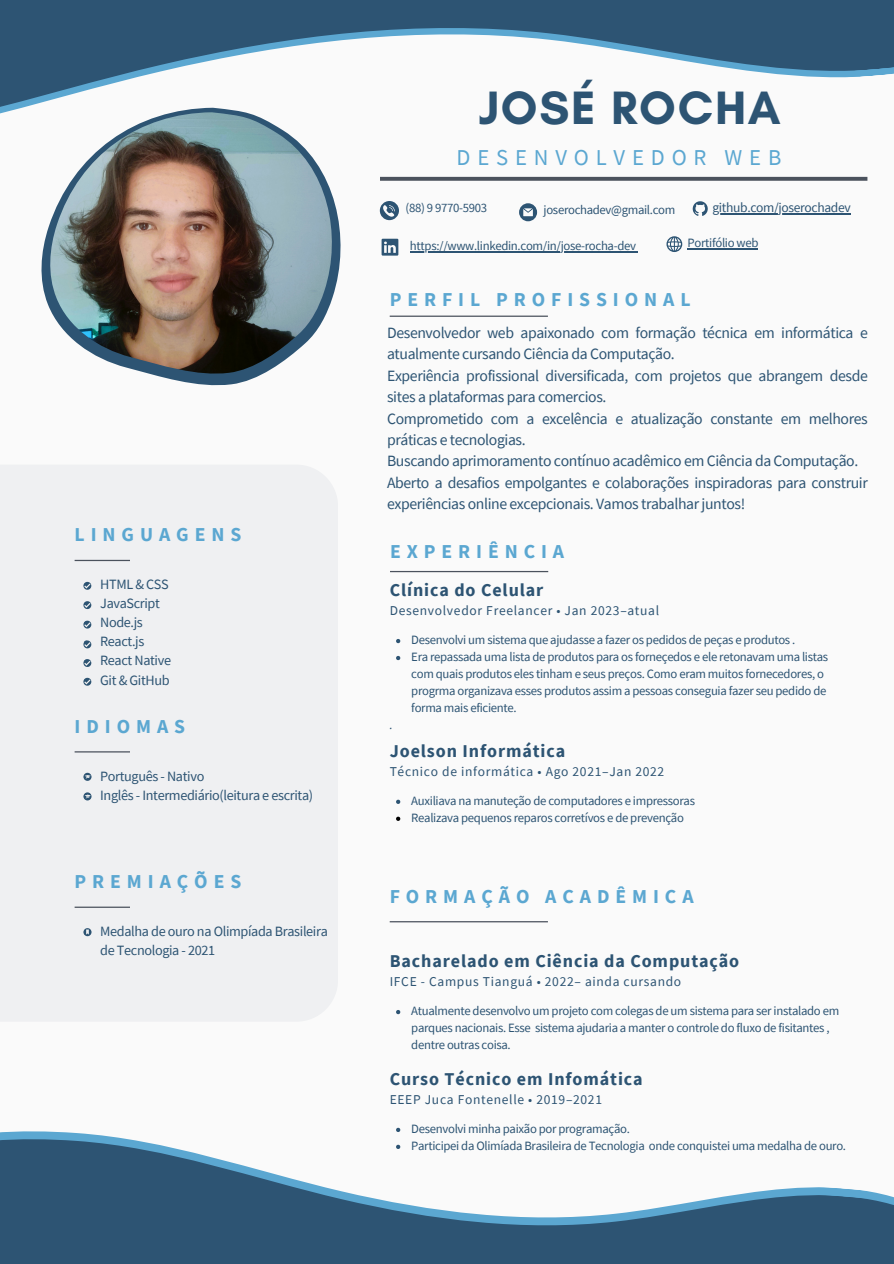
<style>
.page{position:relative;width:894px;height:1264px;background:#fff}
.page>*{position:absolute;margin:0;border:0;box-sizing:border-box;transform-origin:0 0}
.t1{font:700 47.7px "Glacial Indifference";letter-spacing:.035em;color:#2d5473}
.t2{font:22.65px "Source Sans Pro";letter-spacing:.3em;color:#5ba7d1}
.t3{font:700 19.65px "Source Sans Pro";letter-spacing:.3em;color:#5ba7d1}
.t4{font:700 18px "Source Sans Pro";letter-spacing:.05em;color:#2d5473}
.t5{font:15.75px/21.5px "Source Sans Pro";letter-spacing:-.025em;color:#2d5473}
.t6{font:14.25px/19.2px "Source Sans Pro";letter-spacing:-.025em;color:#2d5473}
.t7{font:13.5px "Source Sans Pro";letter-spacing:.05em;color:#2d5473}
.t8{font:13.5px "Source Sans Pro";letter-spacing:-.025em;color:#2d5473}
.t9{font:12.75px/17px "Source Sans Pro";letter-spacing:-.025em;color:#2d5473}
.t10{font:italic 12.75px "Source Sans Pro";color:#2d5473}
</style>
<div class="page">
<div style="left:0;top:0;width:893px;height:1263px;background:#fafafa"></div>
<svg style="left:0;top:0;width:893px;height:181px"></svg>
<svg style="left:0;top:1129px;width:893px;height:134px;fill:#2d5473"></svg>
<svg style="left:38px;top:108px;width:307px;height:278px"></svg>
<img style="left:50px;top:112px;width:282px;height:265px">
<svg style="left:380px;top:177px;width:487px;height:4px;background:#555b66"></svg>
<svg style="left:389px;top:315px;width:158px;height:2px"></svg>
<div style="left:0;top:464px;width:338px;height:557px;background:#eff0f2"></div>
<svg style="left:75px;top:560px;width:55px;height:1px"></svg>
<svg style="left:75px;top:751px;width:55px;height:1px"></svg>
<svg style="left:75px;top:906px;width:55px;height:1px"></svg>
<svg style="left:390px;top:571px;width:158px;height:1px"></svg>
<svg style="left:389px;top:921px;width:158px;height:1px"></svg>
<svg style="left:380px;top:201px;width:19px;height:19px"></svg>
<svg style="left:519px;top:203px;width:18px;height:18px"></svg>
<svg style="left:83px;top:582px;width:8px;height:7px"></svg>
<svg style="left:83px;top:601px;width:8px;height:8px"></svg>
<svg style="left:83px;top:620px;width:8px;height:8px"></svg>
<svg style="left:83px;top:640px;width:8px;height:8px"></svg>
<svg style="left:83px;top:659px;width:8px;height:8px"></svg>
<svg style="left:83px;top:772px;width:8px;height:8px"></svg>
<svg style="left:84px;top:775px;width:7px;height:4px"></svg>
<svg style="left:83px;top:792px;width:8px;height:8px"></svg>
<svg style="left:84px;top:794px;width:7px;height:4px"></svg>
<svg style="left:83px;top:928px;width:8px;height:8px"></svg>
<svg style="left:84px;top:929px;width:5px;height:5px"></svg>
<svg style="left:692px;top:201px;width:15px;height:15px"></svg>
<svg style="left:83px;top:677px;width:8px;height:8px"></svg>
<svg style="left:381px;top:239px;width:17px;height:16px"></svg>
<svg style="left:666px;top:236px;width:16px;height:16px"></svg>
<hr style="left:712px;top:213px;width:138px;height:1px;background:#2d5473">
<svg style="left:396px;top:639px;width:4px;height:4px"></svg>
<svg style="left:396px;top:656px;width:4px;height:4px"></svg>
<svg style="left:396px;top:1127px;width:4px;height:4px"></svg>
<svg style="left:396px;top:1144px;width:4px;height:4px"></svg>
<svg style="left:396px;top:799px;width:4px;height:5px"></svg>
<svg style="left:396px;top:816px;width:4px;height:5px"></svg>
<svg style="left:396px;top:1010px;width:4px;height:4px"></svg>
<hr style="left:410px;top:251px;width:225px;height:1px;background:#2d5473">
<hr style="left:687px;top:248px;width:71px;height:1px;background:#2d5473">
<p class="t3" style="left:75px;top:522px;width:168px">LINGUAGENS</p>
<p class="t6" style="left:100px;top:574px;width:70px">HTML &amp; CSS</p>
<p class="t6" style="left:100px;top:593px;width:61px">JavaScript</p>
<p class="t6" style="left:100px;top:612px;width:44px">Node.js</p>
<p class="t6" style="left:100px;top:631px;width:46px">React.js</p>
<p class="t6" style="left:100px;top:650px;width:72px">React Native</p>
<p class="t6" style="left:100px;top:670px;width:71px">Git &amp; GitHub</p>
<p class="t3" style="left:75px;top:713px;width:112px">IDIOMAS</p>
<p class="t6" style="left:100px;top:766px;width:106px">Português - Nativo</p>
<p class="t6" style="left:100px;top:785px;width:214px">Inglês - Intermediário(leitura e escrita)</p>
<p class="t3" style="left:75px;top:868px;width:168px">PREMIAÇÕES</p>
<p class="t6" style="left:100px;top:921px;width:229px">Medalha de ouro na Olimpíada Brasileira de Tecnologia - 2021</p>
<p class="t1" style="left:478px;top:79px;width:303px">JOSÉ ROCHA</p>
<p class="t2" style="left:456px;top:142px;width:326px">DESENVOLVEDOR WEB</p>
<p class="t9" style="left:405px;top:199px;width:83px">(88) 9 9770-5903</p>
<p class="t9" style="left:543px;top:201px;width:133px">joserochadev@gmail.com</p>
<p class="t8" style="left:712px;top:199px;width:140px">github.com/joserochadev</p>
<p class="t9" style="left:410px;top:237px;width:228px">https://www.linkedin.com/in/jose-rocha-dev</p>
<p class="t9" style="left:687px;top:234px;width:72px">Portifólio web</p>
<p class="t3" style="left:389px;top:287px;width:302px">PERFIL PROFISSIONAL</p>
<p class="t5" style="left:387px;top:322px;width:482px">Desenvolvedor web apaixonado com formação técnica em informática e atualmente cursando Ciência da Computação.</p>
<p class="t5" style="left:387px;top:364px;width:482px">Experiência profissional diversificada, com projetos que abrangem desde sites a plataformas para comercios.</p>
<p class="t5" style="left:387px;top:407px;width:482px">Comprometido com a excelência e atualização constante em melhores práticas e tecnologias.</p>
<p class="t5" style="left:387px;top:450px;width:472px">Buscando aprimoramento contínuo acadêmico em Ciência da Computação.</p>
<p class="t5" style="left:387px;top:471px;width:482px">Aberto a desafios empolgantes e colaborações inspiradoras para construir experiências online excepcionais. Vamos trabalharjuntos!</p>
<p class="t3" style="left:390px;top:539px;width:176px">EXPERIÊNCIA</p>
<p class="t4" style="left:389px;top:578px;width:155px">Clínica do Celular</p>
<p class="t7" style="left:389px;top:602px;width:271px">Desenvolvedor Freelancer • Jan 2023–atual</p>
<p class="t10" style="left:389px;top:716px;width:5px">.</p>
<p class="t9" style="left:411px;top:631px;width:385px">Desenvolvi um sistema que ajudasse a fazer os pedidos de peças e produtos .</p>
<p class="t9" style="left:411px;top:648px;width:418px">Era repassada uma lista de produtos para os forneçedos e ele retonavam uma listas com quais produtos eles tinham e seus preços. Como eram muitos fornecedores, o progrma organizava esses produtos assim a pessoas conseguia fazer seu pedido de forma mais eficiente.</p>
<p class="t4" style="left:389px;top:739px;width:177px">Joelson Informática</p>
<p class="t7" style="left:389px;top:762px;width:276px">Técnico de informática • Ago 2021–Jan 2022</p>
<p class="t9" style="left:411px;top:792px;width:285px">Auxiliava na manuteção de computadores e impressoras</p>
<p class="t9" style="left:411px;top:809px;width:274px">Realizava pequenos reparos corretívos e de prevenção</p>
<p class="t3" style="left:389px;top:883px;width:305px">FORMAÇÃO ACADÊMICA</p>
<p class="t4" style="left:389px;top:949px;width:351px">Bacharelado em Ciência da Computação</p>
<p class="t7" style="left:389px;top:973px;width:293px">IFCE - Campus Tianguá • 2022– ainda cursando</p>
<p class="t9" style="left:411px;top:1002px;width:429px">Atualmente desenvolvo um projeto com colegas de um sistema para ser instalado em parques nacionais. Esse sistema ajudaria a manter o controle do fluxo de fisitantes , dentre outras coisa.</p>
<p class="t4" style="left:389px;top:1067px;width:254px">Curso Técnico em Infomática</p>
<p class="t7" style="left:389px;top:1090px;width:214px">EEEP Juca Fontenelle • 2019–2021</p>
<p class="t9" style="left:411px;top:1120px;width:220px">Desenvolvi minha paixão por programação.</p>
<p class="t9" style="left:411px;top:1136px;width:436px">Participei da Olimíada Brasileira de Tecnologia onde conquistei uma medalha de ouro.</p>
</div>
